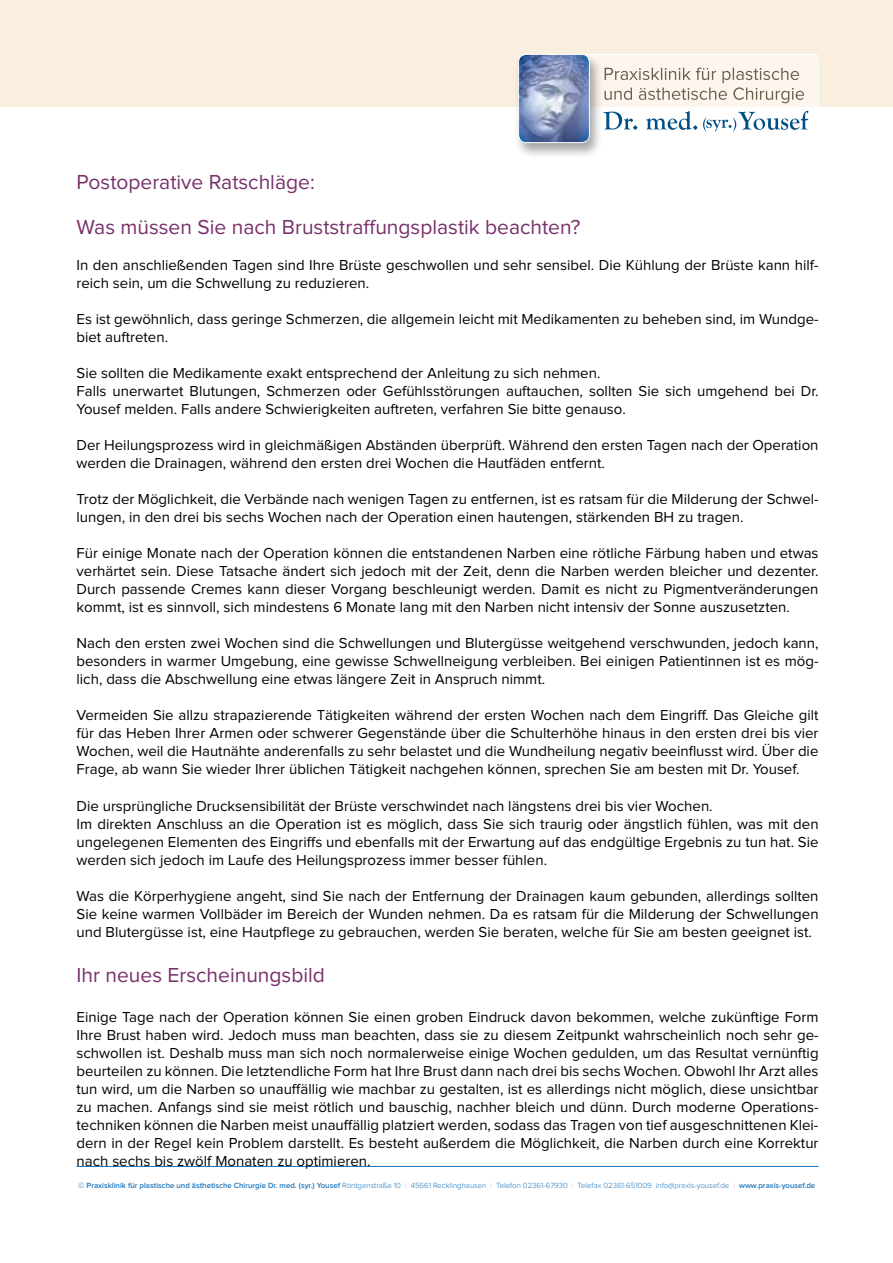
<style>
.page{position:relative;width:893px;height:1263px;background:#fff}
.page>*{position:absolute;margin:0;border:0;box-sizing:border-box;transform-origin:0 0}
.t1{font:21px/45.6px "Proxima Nova";color:#77306a}
.t2{font:15px/18px "Proxima Nova";color:#000}
.t3{font:300 7.8px "Proxima Nova";color:#1c75bc}
.s1{font-weight:600}
.s2{color:#d4c1d0}
</style>
<div class="page">
<div style="left:0;top:0;width:893px;height:106px;background:#faefdf"></div>
<div style="left:544px;top:54px;width:274px;height:89px;background:linear-gradient(to bottom,#fbf3e8,#fff);border-radius:4px"></div>
<div style="left:544px;top:54px;width:275px;height:89px;border:1px solid #fff;border-radius:4px"></div>
<svg style="left:603px;top:111px;width:205px;height:20px"></svg>
<svg style="left:604px;top:68px;width:200px;height:35px"></svg>
<div style="left:513px;top:52px;width:90px;height:107px;background:#000;opacity:.35"></div>
<img style="left:519px;top:54px;width:70px;height:89px">
<div style="left:518px;top:54px;width:72px;height:89px;border:1px solid #fff;border-radius:8px"></div>
<hr style="left:77px;top:1166px;width:742px;height:1px;background:#1c75bc">
<h1 class="t1" style="left:77px;top:160px;width:506px">Postoperative Ratschläge:<br>Was müssen Sie nach Bruststraffungsplastik beachten?</h1>
<p class="t2" style="left:77px;top:257px;width:743px">In den anschließenden Tagen sind Ihre Brüste geschwollen und sehr sensibel. Die Kühlung der Brüste kann hilf&shy;reich sein, um die Schwellung zu reduzieren.</p>
<p class="t2" style="left:77px;top:311px;width:744px">Es ist gewöhnlich, dass geringe Schmerzen, die allgemein leicht mit Medikamenten zu beheben sind, im Wundge&shy;biet auftreten.</p>
<p class="t2" style="left:77px;top:365px;width:743px">Sie sollten die Medikamente exakt entsprechend der Anleitung zu sich nehmen.<br>Falls unerwartet Blutungen, Schmerzen oder Gefühlsstörungen auftauchen, sollten Sie sich umgehend bei Dr.<br>Yousef melden. Falls andere Schwierigkeiten auftreten, verfahren Sie bitte genauso.</p>
<p class="t2" style="left:77px;top:437px;width:743px">Der Heilungsprozess wird in gleichmäßigen Abständen überprüft. Während den ersten Tagen nach der Operation werden die Drainagen, während den ersten drei Wochen die Hautfäden entfernt.</p>
<p class="t2" style="left:77px;top:491px;width:744px">Trotz der Möglichkeit, die Verbände nach wenigen Tagen zu entfernen, ist es ratsam für die Milderung der Schwel&shy;lungen, in den drei bis sechs Wochen nach der Operation einen hautengen, stärkenden BH zu tragen.</p>
<p class="t2" style="left:77px;top:545px;width:743px;text-align:justify">Für einige Monate nach der Operation können die entstandenen Narben eine rötliche Färbung haben und etwas verhärtet sein. Diese Tatsache ändert sich jedoch mit der Zeit, denn die Narben werden bleicher und dezenter.<br>Durch passende Cremes kann dieser Vorgang beschleunigt werden. Damit es nicht zu Pigmentveränderungen kommt, ist es sinnvoll, sich mindestens 6 Monate lang mit den Narben nicht intensiv der Sonne auszusetzten.</p>
<p class="t2" style="left:77px;top:635px;width:744px;text-align:justify">Nach den ersten zwei Wochen sind die Schwellungen und Blutergüsse weitgehend verschwunden, jedoch kann, besonders in warmer Umgebung, eine gewisse Schwellneigung verbleiben. Bei einigen Patientinnen ist es mög&shy;lich, dass die Abschwellung eine etwas längere Zeit in Anspruch nimmt.</p>
<p class="t2" style="left:77px;top:707px;width:743px;text-align:justify">Vermeiden Sie allzu strapazierende Tätigkeiten während der ersten Wochen nach dem Eingriff. Das Gleiche gilt für das Heben Ihrer Armen oder schwerer Gegenstände über die Schulterhöhe hinaus in den ersten drei bis vier Wochen, weil die Hautnähte anderenfalls zu sehr belastet und die Wundheilung negativ beeinflusst wird. Über die Frage, ab wann Sie wieder Ihrer üblichen Tätigkeit nachgehen können, sprechen Sie am besten mit Dr. Yousef.</p>
<p class="t2" style="left:77px;top:797px;width:744px">Die ursprüngliche Drucksensibilität der Brüste verschwindet nach längstens drei bis vier Wochen.<br>Im direkten Anschluss an die Operation ist es möglich, dass Sie sich traurig oder ängstlich fühlen, was mit den ungelegenen Elementen des Eingriffs und ebenfalls mit der Erwartung auf das endgültige Ergebnis zu tun hat. Sie werden sich jedoch im Laufe des Heilungsprozess immer besser fühlen.</p>
<p class="t2" style="left:77px;top:887px;width:744px;text-align:justify">Was die Körperhygiene angeht, sind Sie nach der Entfernung der Drainagen kaum gebunden, allerdings sollten Sie keine warmen Vollbäder im Bereich der Wunden nehmen. Da es ratsam für die Milderung der Schwellungen und Blutergüsse ist, eine Hautpflege zu gebrauchen, werden Sie beraten, welche für Sie am besten geeignet ist.</p>
<h1 class="t1" style="left:77px;top:953px;width:250px">Ihr neues Erscheinungsbild</h1>
<p class="t2" style="left:77px;top:1008px;width:744px;text-align:justify">Einige Tage nach der Operation können Sie einen groben Eindruck davon bekommen, welche zukünftige Form Ihre Brust haben wird. Jedoch muss man beachten, dass sie zu diesem Zeitpunkt wahrscheinlich noch sehr ge&shy;schwollen ist. Deshalb muss man sich noch normalerweise einige Wochen gedulden, um das Resultat vernünftig beurteilen zu können. Die letztendliche Form hat Ihre Brust dann nach drei bis sechs Wochen. Obwohl Ihr Arzt alles tun wird, um die Narben so unauffällig wie machbar zu gestalten, ist es allerdings nicht möglich, diese unsichtbar zu machen. Anfangs sind sie meist rötlich und bauschig, nachher bleich und dünn. Durch moderne Operations&shy;techniken können die Narben meist unauffällig platziert werden, sodass das Tragen von tief ausgeschnittenen Klei&shy;dern in der Regel kein Problem darstellt. Es besteht außerdem die Möglichkeit, die Narben durch eine Korrektur nach sechs bis zwölf Monaten zu optimieren.</p>
<p class="t3" style="left:79px;top:1182px;width:738px"><span class="s1">© Praxisklinik für plastische und ästhetische Chirurgie Dr. med. (syr.) Yousef</span> Röntgenstraße 10 <span class="s2">I</span> 45661 Recklinghausen <span class="s2">I</span> Telefon 02361-67930 <span class="s2">I</span> Telefax 02361-651009 info@praxis-yousef.de <span class="s2">I</span> <span class="s1">www.praxis-yousef.de</span></p>
</div>
